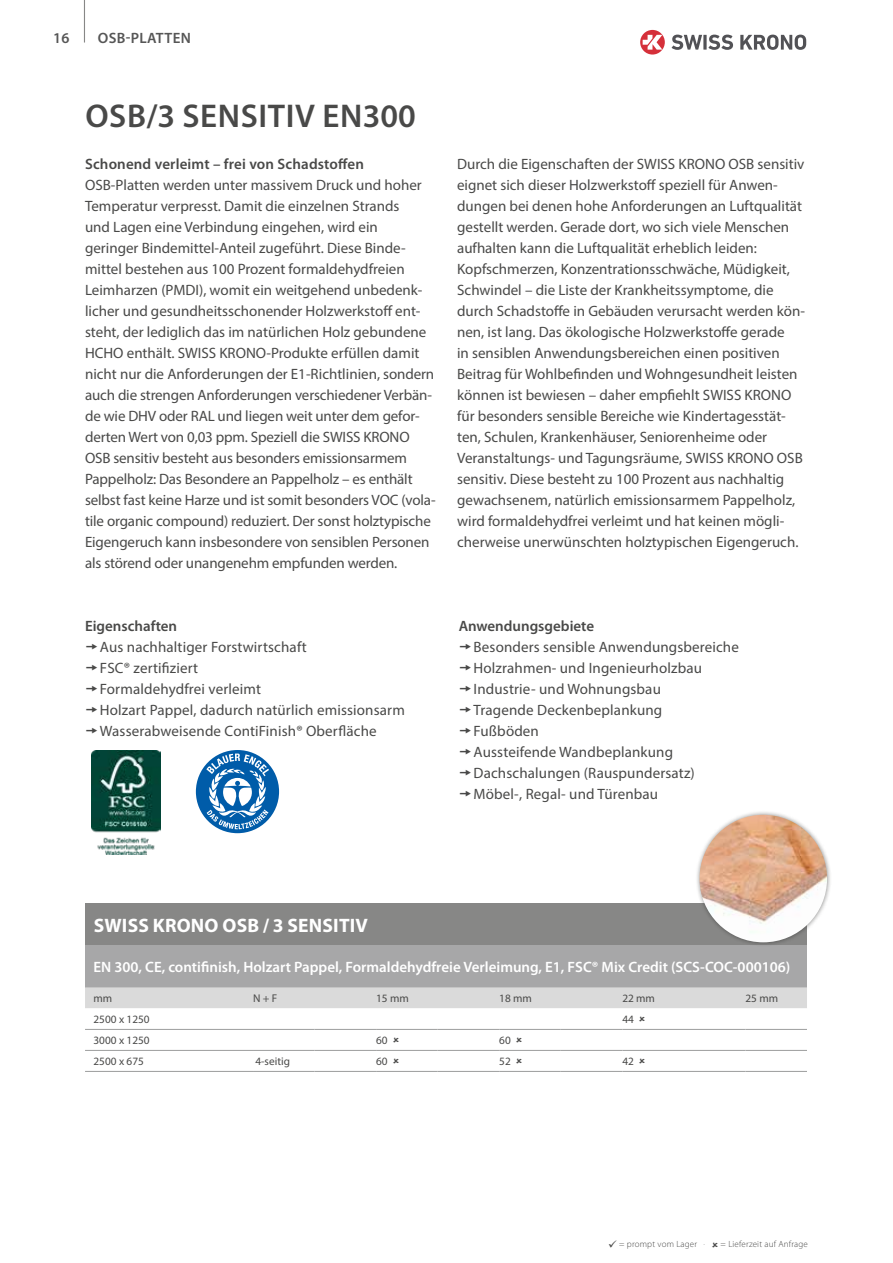
<style>
.page{position:relative;width:893px;height:1263px;background:#fff}
.page>*{position:absolute;margin:0;border:0;box-sizing:border-box;transform-origin:0 0}
.t1{font:600 33px "Myriad Pro";letter-spacing:.02em;color:#494948}
.t2{font:700 19.5px "Myriad Pro";letter-spacing:.01em;color:#fff}
.t3{font:15px/21px "Myriad Pro";color:#494948}
.t4{font:600 15px "Myriad Pro";color:#fff}
.t5{font:600 15px "Myriad Pro";color:#494948}
.t6{font:600 15px "Myriad Pro";letter-spacing:.02em;color:#565656}
.t7{font:11.25px "Myriad Pro";color:#494948}
.t8{font:300 9px "Myriad Pro";letter-spacing:.02em;color:#494948}
</style>
<div class="page">
<div style="left:85px;top:903px;width:722px;height:42px;background:#878786"></div>
<div style="left:85px;top:945px;width:722px;height:42px;background:#a7a7a8"></div>
<div style="left:85px;top:987px;width:722px;height:21px;background:#dadada"></div>
<hr style="left:85px;top:1029px;width:168px;height:1px;background:#9c9d9d">
<hr style="left:253px;top:1029px;width:62px;height:1px;background:#9c9d9d">
<hr style="left:315px;top:1029px;width:61px;height:1px;background:#9c9d9d">
<hr style="left:376px;top:1029px;width:62px;height:1px;background:#9c9d9d">
<hr style="left:438px;top:1029px;width:61px;height:1px;background:#9c9d9d">
<hr style="left:499px;top:1029px;width:62px;height:1px;background:#9c9d9d">
<hr style="left:561px;top:1029px;width:61px;height:1px;background:#9c9d9d">
<hr style="left:622px;top:1029px;width:123px;height:1px;background:#9c9d9d">
<hr style="left:745px;top:1029px;width:62px;height:1px;background:#9c9d9d">
<hr style="left:85px;top:1050px;width:168px;height:1px;background:#9c9d9d">
<hr style="left:253px;top:1050px;width:62px;height:1px;background:#9c9d9d">
<hr style="left:315px;top:1050px;width:61px;height:1px;background:#9c9d9d">
<hr style="left:376px;top:1050px;width:62px;height:1px;background:#9c9d9d">
<hr style="left:438px;top:1050px;width:61px;height:1px;background:#9c9d9d">
<hr style="left:499px;top:1050px;width:62px;height:1px;background:#9c9d9d">
<hr style="left:561px;top:1050px;width:61px;height:1px;background:#9c9d9d">
<hr style="left:622px;top:1050px;width:123px;height:1px;background:#9c9d9d">
<hr style="left:745px;top:1050px;width:62px;height:1px;background:#9c9d9d">
<hr style="left:85px;top:1071px;width:168px;height:1px;background:#9c9d9d">
<hr style="left:253px;top:1071px;width:62px;height:1px;background:#9c9d9d">
<hr style="left:315px;top:1071px;width:61px;height:1px;background:#9c9d9d">
<hr style="left:376px;top:1071px;width:62px;height:1px;background:#9c9d9d">
<hr style="left:438px;top:1071px;width:61px;height:1px;background:#9c9d9d">
<hr style="left:499px;top:1071px;width:62px;height:1px;background:#9c9d9d">
<hr style="left:561px;top:1071px;width:61px;height:1px;background:#9c9d9d">
<hr style="left:622px;top:1071px;width:123px;height:1px;background:#9c9d9d">
<hr style="left:745px;top:1071px;width:62px;height:1px;background:#9c9d9d">
<svg style="left:640px;top:30px;width:25px;height:25px"></svg>
<svg style="left:643px;top:35px;width:19px;height:15px"></svg>
<svg style="left:672px;top:35px;width:30px;height:15px"></svg>
<svg style="left:703px;top:35px;width:4px;height:15px"></svg>
<svg style="left:708px;top:35px;width:25px;height:15px"></svg>
<svg style="left:740px;top:35px;width:66px;height:15px"></svg>
<img style="left:92px;top:750px;width:69px;height:105px">
<div style="left:695px;top:810px;width:136px;height:137px;background:#1a1a18;opacity:.45"></div>
<img style="left:699px;top:815px;width:128px;height:127px;border-radius:64px">
<svg style="left:196px;top:750px;width:83px;height:83px"></svg>
<hr style="left:84px;top:0;width:1px;height:43px;background:#878786">
<p class="t6" style="left:53px;top:28px;width:18px">16</p>
<p class="t6" style="left:98px;top:28px;width:94px">OSB-PLATTEN</p>
<h1 class="t1" style="left:85px;top:94px;width:332px">OSB/3 SENSITIV EN300</h1>
<p class="t5" style="left:85px;top:154px;width:280px">Schonend verleimt – frei von Schadstoffen</p>
<p class="t3" style="left:85px;top:174px;width:352px">OSB-Platten werden unter massivem Druck und hoher Temperatur verpresst. Damit die einzelnen Strands<br>und Lagen eine Verbindung eingehen, wird ein<br>geringer Bindemittel-Anteil zugeführt. Diese Binde&shy;mittel bestehen aus 100 Prozent formaldehydfreien Leimharzen (PMDI), womit ein weitgehend unbedenk&shy;licher und gesundheitsschonender Holzwerkstoff ent&shy;steht, der lediglich das im natürlichen Holz gebundene HCHO enthält. SWISS KRONO-Produkte erfüllen damit nicht nur die Anforderungen der E1-Richtlinien, sondern auch die strengen Anforderungen verschiedener Verbän&shy;de wie DHV oder RAL und liegen weit unter dem gefor&shy;derten Wert von 0,03 ppm. Speziell die SWISS KRONO OSB sensitiv besteht aus besonders emissionsarmem Pappelholz: Das Besondere an Pappelholz – es enthält selbst fast keine Harze und ist somit besonders VOC (vola&shy;tile organic compound) reduziert. Der sonst holztypische Eigengeruch kann insbesondere von sensiblen Personen als störend oder unangenehm empfunden werden.</p>
<p class="t5" style="left:85px;top:616px;width:94px">Eigenschaften</p>
<p class="t3" style="left:85px;top:636px;width:223px">▼Aus nachhaltiger Forstwirtschaft</p>
<p class="t3" style="left:85px;top:657px;width:115px">▼FSC® zertifiziert</p>
<p class="t3" style="left:85px;top:678px;width:177px">▼Formaldehydfrei verleimt</p>
<p class="t3" style="left:85px;top:699px;width:321px">▼Holzart Pappel, dadurch natürlich emissionsarm</p>
<p class="t3" style="left:85px;top:720px;width:293px">▼Wasserabweisende ContiFinish® Oberfläche</p>
<p class="t3" style="left:457px;top:153px;width:349px">Durch die Eigenschaften der SWISS KRONO OSB sensitiv eignet sich dieser Holzwerkstoff speziell für Anwen&shy;dungen bei denen hohe Anforderungen an Luftqualität gestellt werden. Gerade dort, wo sich viele Menschen aufhalten kann die Luftqualität erheblich leiden:<br>Kopfschmerzen, Konzentrationsschwäche, Müdigkeit, Schwindel – die Liste der Krankheitssymptome, die durch Schadstoffe in Gebäuden verursacht werden kön&shy;nen, ist lang. Das ökologische Holzwerkstoffe gerade<br>in sensiblen Anwendungsbereichen einen positiven Beitrag für Wohlbefinden und Wohngesundheit leisten können ist bewiesen – daher empfiehlt SWISS KRONO für besonders sensible Bereiche wie Kindertagesstät&shy;ten, Schulen, Krankenhäuser, Seniorenheime oder Veranstaltungs- und Tagungsräume, SWISS KRONO OSB sensitiv. Diese besteht zu 100 Prozent aus nachhaltig gewachsenem, natürlich emissionsarmem Pappelholz, wird formaldehydfrei verleimt und hat keinen mögli&shy;cherweise unerwünschten holztypischen Eigengeruch.</p>
<p class="t5" style="left:459px;top:616px;width:137px">Anwendungsgebiete</p>
<p class="t3" style="left:459px;top:636px;width:282px">▼Besonders sensible Anwendungsbereiche</p>
<p class="t3" style="left:459px;top:657px;width:245px">▼Holzrahmen- und Ingenieurholzbau</p>
<p class="t3" style="left:459px;top:678px;width:204px">▼Industrie- und Wohnungsbau</p>
<p class="t3" style="left:459px;top:699px;width:205px">▼Tragende Deckenbeplankung</p>
<p class="t3" style="left:459px;top:720px;width:82px">▼Fußböden</p>
<p class="t3" style="left:459px;top:741px;width:216px">▼Aussteifende Wandbeplankung</p>
<p class="t3" style="left:459px;top:762px;width:238px">▼Dachschalungen (Rauspundersatz)</p>
<p class="t3" style="left:459px;top:783px;width:201px">▼Möbel-, Regal- und Türenbau</p>
<h2 class="t2" style="left:94px;top:912px;width:276px">SWISS KRONO OSB / 3 SENSITIV</h2>
<p class="t4" style="left:94px;top:957px;width:698px">EN 300, CE, contifinish, Holzart Pappel, Formaldehydfreie Verleimung, E1, FSC® Mix Credit (SCS-COC-000106)</p>
<p class="t7" style="left:94px;top:991px;width:20px">mm</p>
<p class="t7" style="left:253px;top:991px;width:26px">N + F</p>
<p class="t7" style="left:376px;top:991px;width:34px">15 mm</p>
<p class="t7" style="left:499px;top:991px;width:34px">18 mm</p>
<p class="t7" style="left:622px;top:991px;width:34px">22 mm</p>
<p class="t7" style="left:745px;top:991px;width:34px">25 mm</p>
<p class="t7" style="left:94px;top:1012px;width:58px">2500 x 1250</p>
<p class="t7" style="left:622px;top:1012px;width:13px">44</p>
<p class="t7" style="left:94px;top:1033px;width:58px">3000 x 1250</p>
<p class="t7" style="left:376px;top:1033px;width:13px">60</p>
<p class="t7" style="left:499px;top:1033px;width:13px">60</p>
<p class="t7" style="left:94px;top:1054px;width:52px">2500 x 675</p>
<p class="t7" style="left:255px;top:1054px;width:36px">4-seitig</p>
<p class="t7" style="left:376px;top:1054px;width:13px">60</p>
<p class="t7" style="left:499px;top:1054px;width:13px">52</p>
<p class="t7" style="left:622px;top:1054px;width:13px">42</p>
<p class="t8" style="left:608px;top:1238px;width:98px">✓ = prompt vom Lager .</p>
<p class="t8" style="left:721px;top:1238px;width:89px">= Lieferzeit auf Anfrage</p>
</div>
